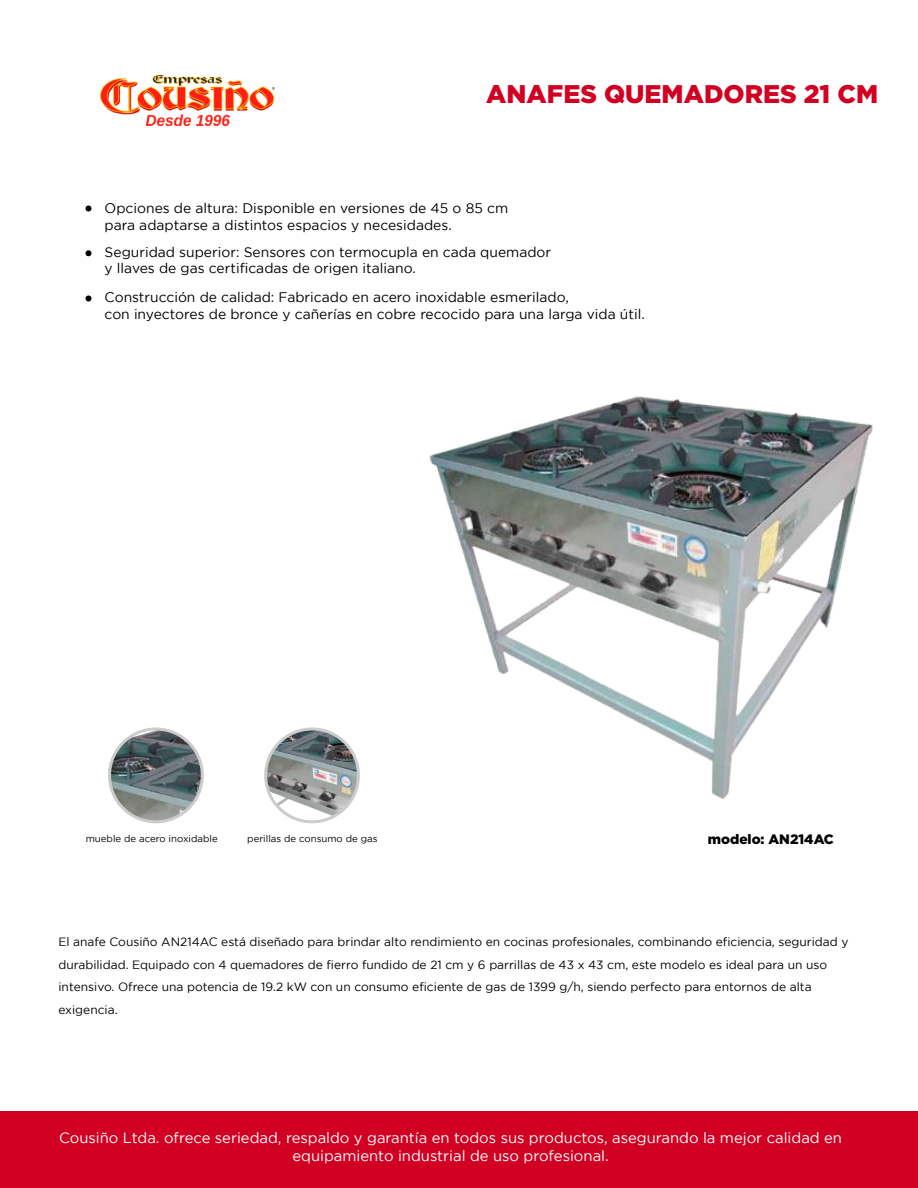
<style>
.page{position:relative;width:918px;height:1188px;background:#fff}
.page>*{position:absolute;margin:0;border:0;box-sizing:border-box;transform-origin:0 0}
.t1{font:900 25.5px "Gotham";color:#d10023}
.t2{font:14.85px/18px "Gotham";color:#fff;text-align:center}
.t3{font:13.8px/16.6px "Gotham";color:#000}
.t4{font:900 13.65px "Gotham";color:#000}
.t5{font:12px/22.5px "Gotham";color:#000}
.t6{font:9.6px "Gotham";color:#000}
</style>
<div class="page">
<div style="left:0;top:1112px;width:918px;height:76px;background:#d10023"></div>
<img style="left:100px;top:75px;width:175px;height:50px">
<img style="left:110px;top:729px;width:92px;height:93px;border-radius:46px">
<div style="left:108px;top:728px;width:96px;height:95px;border:3px solid #ccc;border-radius:50%"></div>
<img style="left:266px;top:729px;width:92px;height:93px;border-radius:46px">
<div style="left:264px;top:728px;width:96px;height:95px;border:3px solid #ccc;border-radius:50%"></div>
<svg style="left:86px;top:206px;width:6px;height:6px"></svg>
<svg style="left:86px;top:250px;width:6px;height:6px"></svg>
<svg style="left:86px;top:296px;width:6px;height:6px"></svg>
<img style="left:429px;top:396px;width:444px;height:403px">
<h1 class="t1" style="left:486px;top:79px;width:393px">ANAFES QUEMADORES 21 CM</h1>
<p class="t3" style="left:105px;top:200px;width:405px">Opciones de altura: Disponible en versiones de 45 o 85 cm para adaptarse a distintos espacios y necesidades.</p>
<p class="t3" style="left:105px;top:243px;width:448px">Seguridad superior: Sensores con termocupla en cada quemador y llaves de gas certificadas de origen italiano.</p>
<p class="t3" style="left:105px;top:289px;width:542px">Construcción de calidad: Fabricado en acero inoxidable esmerilado,<br>con inyectores de bronce y cañerías en cobre recocido para una larga vida útil.</p>
<p class="t6" style="left:86px;top:833px;width:133px">mueble de acero inoxidable</p>
<p class="t6" style="left:247px;top:833px;width:132px">perillas de consumo de gas</p>
<p class="t4" style="left:708px;top:832px;width:128px">modelo: AN214AC</p>
<p class="t5" style="left:58px;top:931px;width:792px">El anafe Cousiño AN214AC está diseñado para brindar alto rendimiento en cocinas profesionales, combinando eficiencia, seguridad y durabilidad. Equipado con 4 quemadores de fierro fundido de 21 cm y 6 parrillas de 43 x 43 cm, este modelo es ideal para un uso intensivo. Ofrece una potencia de 19.2 kW con un consumo eficiente de gas de 1399 g/h, siendo perfecto para entornos de alta exigencia.</p>
<p class="t2" style="left:59px;top:1128px;width:785px">Cousiño Ltda. ofrece seriedad, respaldo y garantía en todos sus productos, asegurando la mejor calidad en equipamiento industrial de uso profesional.</p>
</div>
